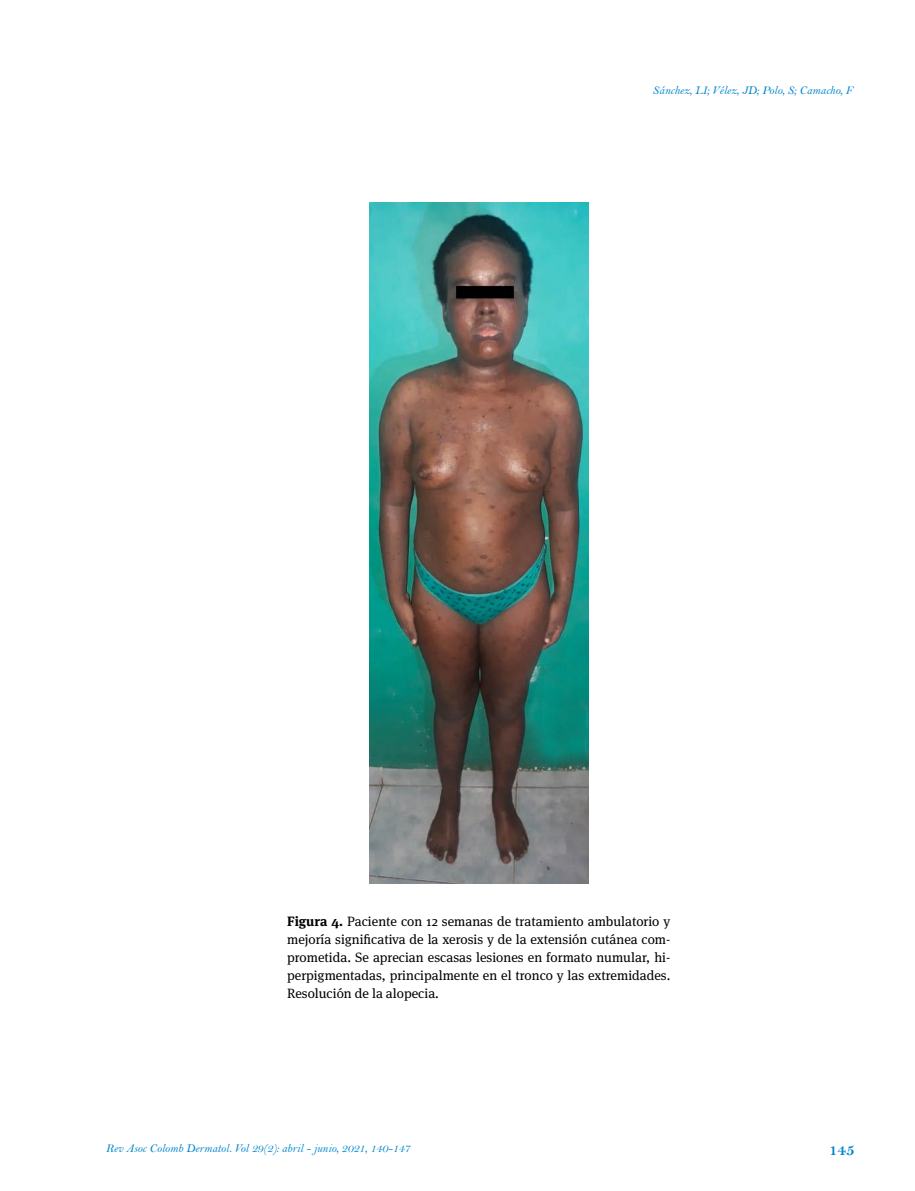
<style>
.page{position:relative;width:915px;height:1191px;background:#fff}
.page>*{position:absolute;margin:0;border:0;box-sizing:border-box;transform-origin:0 0}
.t1{font:16.5px "Bell MT Bold";color:#0086ce}
.t2{font:13.5px/18px "Meta Serif OT";color:#000;text-align:justify}
.t3{font:12px "Bell MT Italic";color:#0086ce}
.s1{font-weight:700}
</style>
<div class="page">
<img style="left:369px;top:202px;width:218px;height:681px">
<p class="t3" style="left:652px;top:83px;width:202px">Sánchez, LI; Vélez, JD; Polo, S; Camacho, F</p>
<p class="t2" style="left:287px;top:912px;width:384px"><span class="s1">Figura 4.</span> Paciente con 12 semanas de tratamiento ambulatorio y mejoría significativa de la xerosis y de la extensión cutánea com&shy;prometida. Se aprecian escasas lesiones en formato numular, hi&shy;perpigmentadas, principalmente en el tronco y las extremidades.<br>Resolución de la alopecia.</p>
<p class="t3" style="left:106px;top:1141px;width:306px">Rev Asoc Colomb Dermatol. Vol 29(2): abril - junio, 2021, 140-147</p>
<p class="t1" style="left:828px;top:1140px;width:28px">145</p>
</div>
